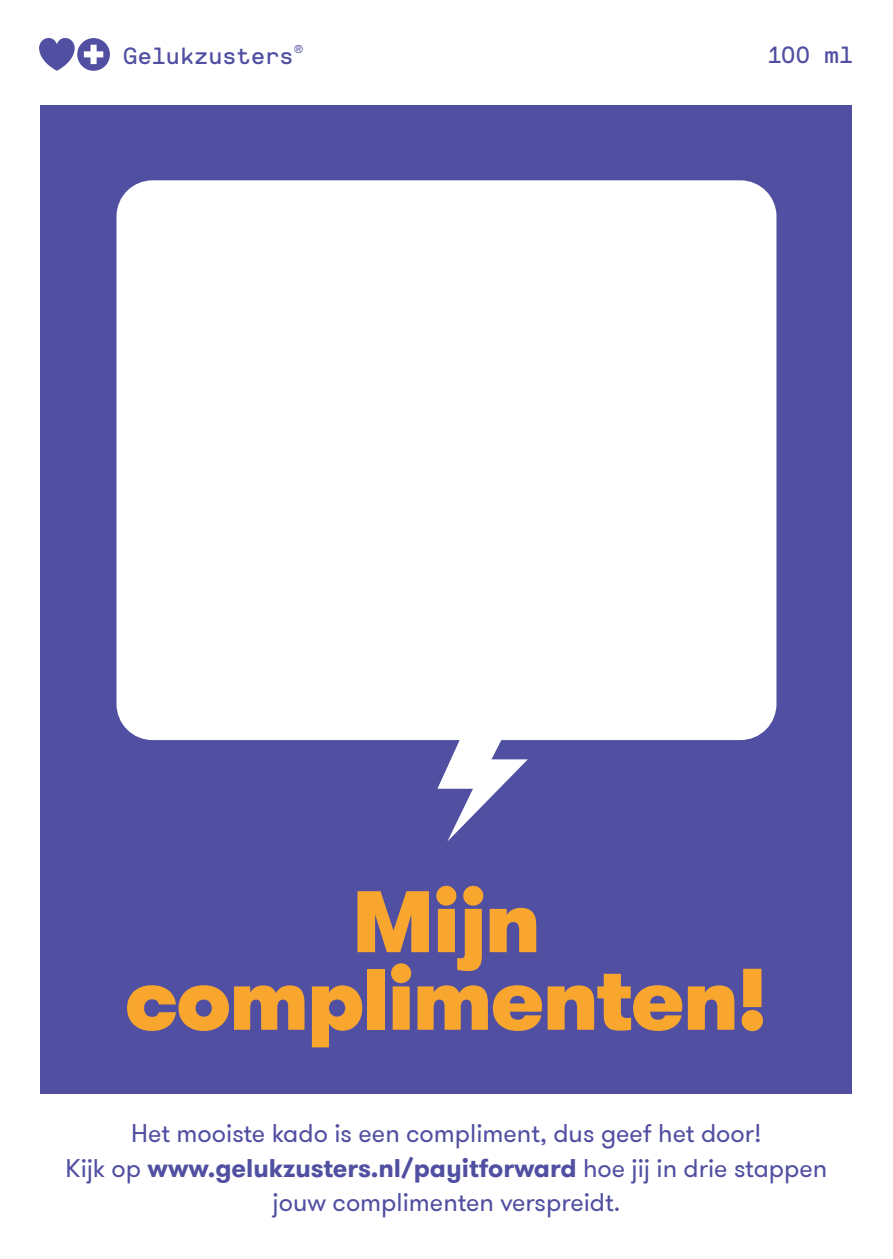
<style>
.page{position:relative;width:893px;height:1259px;background:#fff}
.page>*{position:absolute;margin:0;border:0;box-sizing:border-box;transform-origin:0 0}
.t1{font:900 87px/77.4px "GT Walsheim Pro";letter-spacing:-.025em;color:#f9a62e;text-align:center}
.t2{font:25.5px/34.8px "GT Walsheim Pro";color:#504fa1;text-align:center}
.t3{font:23.4px "Replica Mono";letter-spacing:-.005em;color:#504fa1}
.t4{font:15.9px "Replica Mono";color:#504fa1}
.s1{font-weight:700}
</style>
<div class="page">
<svg style="left:39px;top:38px;width:71px;height:33px"></svg>
<div style="left:41px;top:106px;width:811px;height:988px;background:#504fa1"></div>
<div style="left:117px;top:180px;width:659px;height:560px;background:#fff;border-radius:36px"></div>
<svg style="left:437px;top:740px;width:91px;height:101px"></svg>
<p class="t4" style="left:294px;top:39px;width:11px">®</p>
<p class="t3" style="left:123px;top:43px;width:172px">Gelukzusters</p>
<p class="t3" style="left:767px;top:42px;width:88px">100 ml</p>
<h1 class="t1" style="left:125px;top:882px;width:645px">Mijn complimenten!</h1>
<p class="t2" style="left:66px;top:1116px;width:763px">Het mooiste kado is een compliment, dus geef het door!<br>Kijk op <span class="s1">www.gelukzusters.nl/payitforward</span> hoe jij in drie stappen jouw complimenten verspreidt.</p>
</div>
